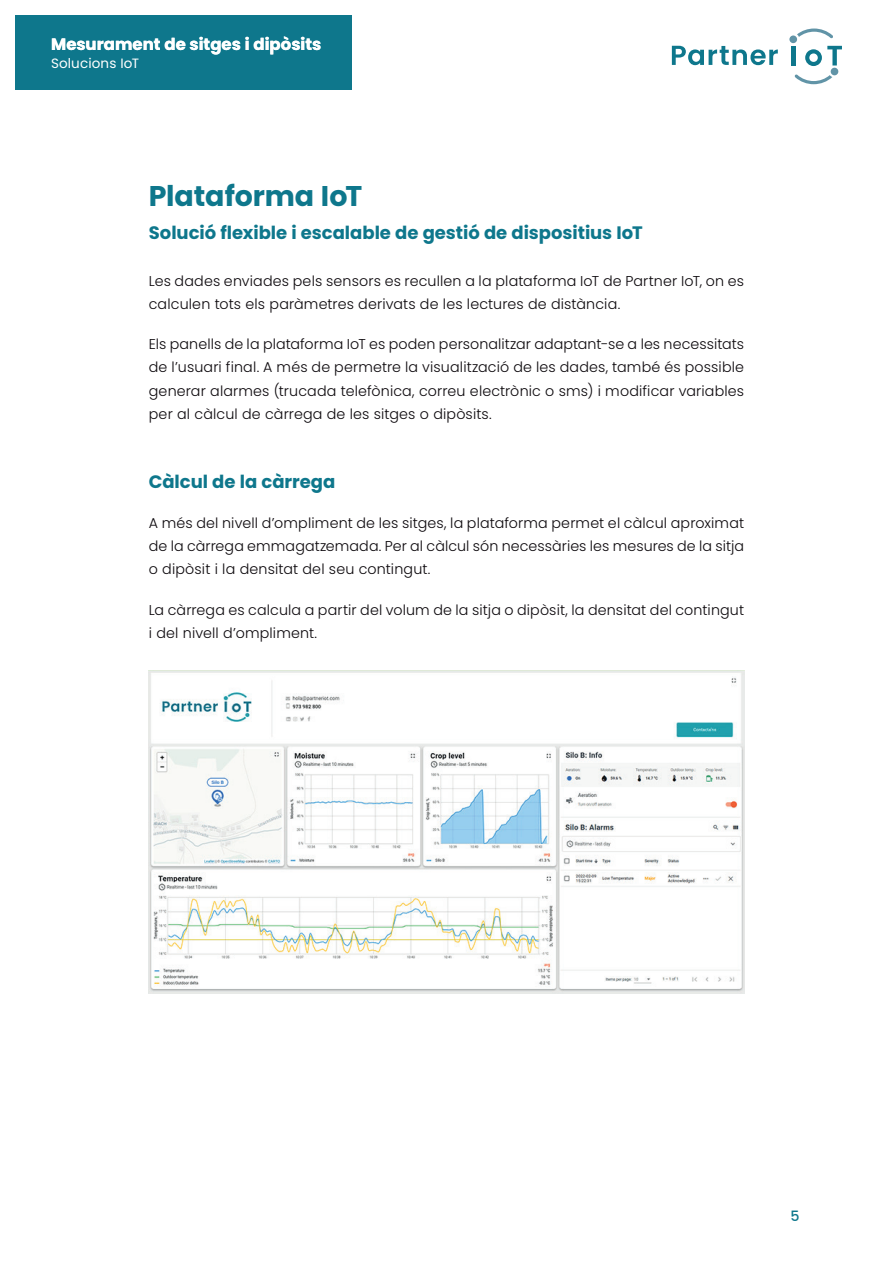
<style>
.page{position:relative;width:893px;height:1263px;background:#fff}
.page>*{position:absolute;margin:0;border:0;box-sizing:border-box;transform-origin:0 0}
.t1{font:700 28.5px "Poppins";letter-spacing:-.005em;color:#0e778c}
.t2{font:700 18px "Poppins";color:#0e778c}
.t3{font:700 16.5px "Poppins";color:#fff}
.t4{font:300 14.25px/23.2px "Poppins";letter-spacing:.01em;color:#0b070b}
.t5{font:500 14.25px "Poppins";color:#0e778c}
.t6{font:13.5px "Poppins";letter-spacing:.01em;color:#fff}
</style>
<div class="page">
<div style="left:0;top:0;width:352px;height:89px;background:#0e778c"></div>
<svg style="left:672px;top:46px;width:106px;height:19px"></svg>
<hr style="left:791px;top:46px;width:4px;height:19px;background:#0e778c">
<svg style="left:805px;top:46px;width:37px;height:20px"></svg>
<div style="left:789px;top:35px;width:8px;height:8px;background:#6194a7;border-radius:50%"></div>
<svg style="left:797px;top:29px;width:36px;height:9px"></svg>
<div style="left:831px;top:68px;width:7px;height:7px;background:#6194a7;border-radius:50%"></div>
<svg style="left:794px;top:74px;width:38px;height:10px"></svg>
<img style="left:149px;top:670px;width:595px;height:323px">
<div style="left:0;top:0;width:15px;height:1261px;background:#fff"></div>
<div style="left:0;top:0;width:891px;height:15px;background:#fff"></div>
<p class="t3" style="left:51px;top:35px;width:272px">Mesurament de sitges i dipòsits</p>
<p class="t6" style="left:51px;top:56px;width:90px">Solucions IoT</p>
<h1 class="t1" style="left:149px;top:180px;width:215px">Plataforma IoT</h1>
<p class="t2" style="left:149px;top:222px;width:495px">Solució flexible i escalable de gestió de dispositius IoT</p>
<p class="t4" style="left:149px;top:269px;width:597px">Les dades enviades pels sensors es recullen a la plataforma IoT de Partner IoT, on es calculen tots els paràmetres derivats de les lectures de distància.</p>
<p class="t4" style="left:149px;top:332px;width:597px;text-align:justify">Els panells de la plataforma IoT es poden personalitzar adaptant-se a les necessitats de l’usuari final. A més de permetre la visualització de les dades, també és possible generar alarmes (trucada telefònica, correu electrònic o sms) i modificar variables per al càlcul de càrrega de les sitges o dipòsits.</p>
<p class="t2" style="left:149px;top:471px;width:188px">Càlcul de la càrrega</p>
<p class="t4" style="left:149px;top:511px;width:597px;text-align:justify">A més del nivell d’ompliment de les sitges, la plataforma permet el càlcul aproximat de la càrrega emmagatzemada. Per al càlcul són necessàries les mesures de la sitja o dipòsit i la densitat del seu contingut.</p>
<p class="t4" style="left:149px;top:598px;width:597px">La càrrega es calcula a partir del volum de la sitja o dipòsit, la densitat del contingut i del nivell d’ompliment.</p>
<p class="t5" style="left:790px;top:1208px;width:11px">5</p>
</div>
